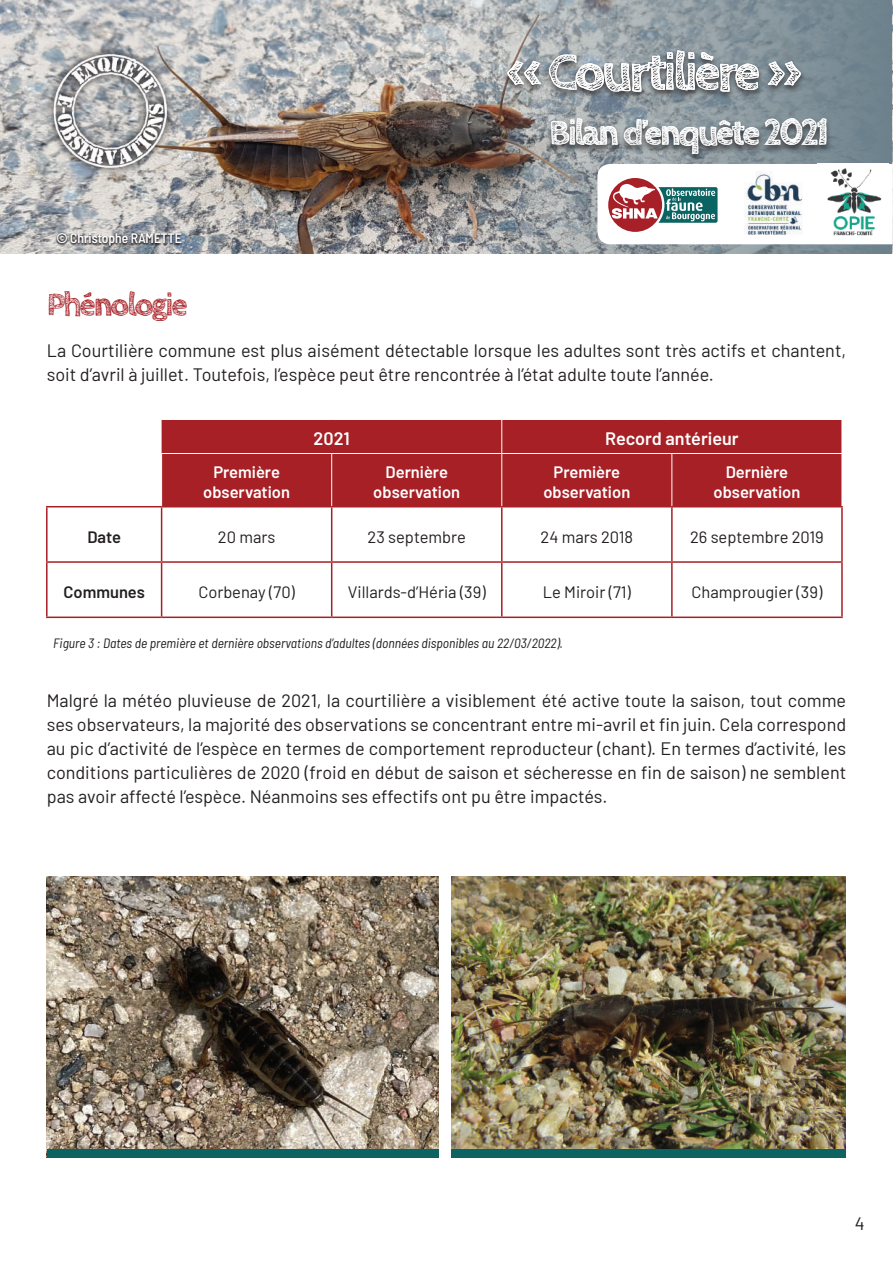
<style>
.page{position:relative;width:893px;height:1263px;background:#fff}
.page>*{position:absolute;margin:0;border:0;box-sizing:border-box;transform-origin:0 0}
.t1{font:700 54px "Cabin Sketch";letter-spacing:-.07em;color:#fff}
.t2{font:700 36px "Cabin Sketch";letter-spacing:-.065em;color:#fff}
.t3{font:700 33px "Cabin Sketch";letter-spacing:-.065em;color:#a72026}
.t4{font:18px/24px "Barlow";color:#231f20}
.t5{font:600 18px "Barlow";color:#fff}
.t6{font:16.5px "Barlow";color:#231f20}
.t7{font:600 16.5px/19.8px "Barlow";color:#fff;text-align:center}
.t8{font:600 16.5px "Barlow";color:#231f20}
.t9{font:italic semi-condensed 13.5px "Barlow";color:#231f20}
.t10{font:500 semi-condensed 13.5px "Barlow";color:#fff}
</style>
<div class="page">
<img style="left:0;top:0;width:893px;height:253px">
<svg style="left:597px;top:164px;width:296px;height:80px"></svg>
<img style="left:739px;top:165px;width:70px;height:78px">
<img style="left:817px;top:164px;width:72px;height:77px">
<div style="left:55px;top:233px;width:128px;height:15px;background:#231f20;opacity:.95"></div>
<img style="left:28px;top:52px;width:170px;height:127px">
<div style="left:46px;top:47px;width:128px;height:128px;background:#231f20;opacity:.95"></div>
<div style="left:502px;top:48px;width:330px;height:115px;background:#231f20;opacity:.95"></div>
<img style="left:47px;top:876px;width:391px;height:273px">
<div style="left:47px;top:1149px;width:392px;height:8px;background:#0c6462"></div>
<img style="left:451px;top:876px;width:395px;height:282px">
<div style="left:451px;top:1149px;width:395px;height:8px;background:#0c6462"></div>
<div style="left:162px;top:420px;width:680px;height:86px;background:#a72026"></div>
<svg style="left:48px;top:507px;width:793px;height:109px"></svg>
<hr style="left:501px;top:420px;width:1px;height:33px;background:#fff">
<hr style="left:161px;top:453px;width:171px;height:1px;background:#fff">
<hr style="left:332px;top:453px;width:170px;height:1px;background:#fff">
<hr style="left:331px;top:454px;width:1px;height:52px;background:#fff">
<hr style="left:502px;top:453px;width:170px;height:1px;background:#fff">
<hr style="left:501px;top:454px;width:1px;height:52px;background:#fff">
<hr style="left:672px;top:453px;width:170px;height:1px;background:#fff">
<hr style="left:672px;top:454px;width:1px;height:52px;background:#fff">
<hr style="left:46px;top:506px;width:116px;height:1px;background:#a72026">
<hr style="left:46px;top:507px;width:2px;height:54px;background:#a72026">
<hr style="left:162px;top:506px;width:170px;height:1px;background:#a72026">
<hr style="left:161px;top:507px;width:1px;height:54px;background:#a72026">
<hr style="left:332px;top:506px;width:170px;height:1px;background:#a72026">
<hr style="left:331px;top:507px;width:1px;height:54px;background:#a72026">
<hr style="left:502px;top:506px;width:170px;height:1px;background:#a72026">
<hr style="left:501px;top:507px;width:1px;height:54px;background:#a72026">
<hr style="left:672px;top:506px;width:171px;height:1px;background:#a72026">
<hr style="left:671px;top:507px;width:2px;height:54px;background:#a72026">
<hr style="left:841px;top:507px;width:2px;height:54px;background:#a72026">
<hr style="left:46px;top:561px;width:116px;height:2px;background:#a72026">
<hr style="left:46px;top:563px;width:2px;height:53px;background:#a72026">
<hr style="left:162px;top:561px;width:170px;height:2px;background:#a72026">
<hr style="left:161px;top:563px;width:1px;height:53px;background:#a72026">
<hr style="left:332px;top:561px;width:170px;height:2px;background:#a72026">
<hr style="left:331px;top:563px;width:1px;height:53px;background:#a72026">
<hr style="left:502px;top:561px;width:170px;height:2px;background:#a72026">
<hr style="left:501px;top:563px;width:1px;height:53px;background:#a72026">
<hr style="left:672px;top:561px;width:171px;height:2px;background:#a72026">
<hr style="left:671px;top:563px;width:2px;height:53px;background:#a72026">
<hr style="left:841px;top:563px;width:2px;height:53px;background:#a72026">
<hr style="left:46px;top:616px;width:116px;height:2px;background:#a72026">
<hr style="left:162px;top:616px;width:170px;height:2px;background:#a72026">
<hr style="left:332px;top:616px;width:170px;height:2px;background:#a72026">
<hr style="left:502px;top:616px;width:170px;height:2px;background:#a72026">
<hr style="left:672px;top:616px;width:171px;height:2px;background:#a72026">
<p class="t10" style="left:56px;top:228px;width:127px">© Christophe RAMETTE</p>
<h1 class="t1" style="left:507px;top:42px;width:296px">« Courtilière »</h1>
<h2 class="t2" style="left:549px;top:113px;width:281px">Bilan d’enquête 2021</h2>
<h3 class="t3" style="left:47px;top:286px;width:142px">Phénologie</h3>
<p class="t4" style="left:47px;top:337px;width:801px">La Courtilière commune est plus aisément détectable lorsque les adultes sont très actifs et chantent, soit d’avril à juillet. Toutefois, l’espèce peut être rencontrée à l’état adulte toute l’année.</p>
<p class="t5" style="left:314px;top:426px;width:38px">2021</p>
<p class="t5" style="left:605px;top:426px;width:135px">Record antérieur</p>
<p class="t7" style="left:203px;top:461px;width:88px">Première observation</p>
<p class="t7" style="left:373px;top:461px;width:88px">Dernière observation</p>
<p class="t7" style="left:543px;top:461px;width:88px">Première observation</p>
<p class="t7" style="left:713px;top:461px;width:88px">Dernière observation</p>
<p class="t8" style="left:87px;top:525px;width:35px">Date</p>
<p class="t6" style="left:218px;top:525px;width:59px">20 mars</p>
<p class="t6" style="left:368px;top:525px;width:100px">23 septembre</p>
<p class="t6" style="left:541px;top:525px;width:94px">24 mars 2018</p>
<p class="t6" style="left:690px;top:525px;width:135px">26 septembre 2019</p>
<p class="t8" style="left:64px;top:580px;width:83px">Communes</p>
<p class="t6" style="left:198px;top:580px;width:98px">Corbenay (70)</p>
<p class="t6" style="left:348px;top:580px;width:139px">Villards-d’Héria (39)</p>
<p class="t6" style="left:543px;top:580px;width:90px">Le Miroir (71)</p>
<p class="t6" style="left:692px;top:580px;width:132px">Champrougier (39)</p>
<p class="t9" style="left:53px;top:634px;width:511px">Figure 3 : Dates de première et dernière observations d’adultes (données disponibles au 22/03/2022).</p>
<p class="t4" style="left:47px;top:687px;width:801px;text-align:justify">Malgré la météo pluvieuse de 2021, la courtilière a visiblement été active toute la saison, tout comme ses observateurs, la majorité des observations se concentrant entre mi-avril et fin juin. Cela correspond au pic d’activité de l’espèce en termes de comportement reproducteur (chant). En termes d’activité, les conditions particulières de 2020 (froid en début de saison et sécheresse en fin de saison) ne semblent pas avoir affecté l’espèce. Néanmoins ses effectifs ont pu être impactés.</p>
<p class="t4" style="left:855px;top:1210px;width:11px">4</p>
</div>
